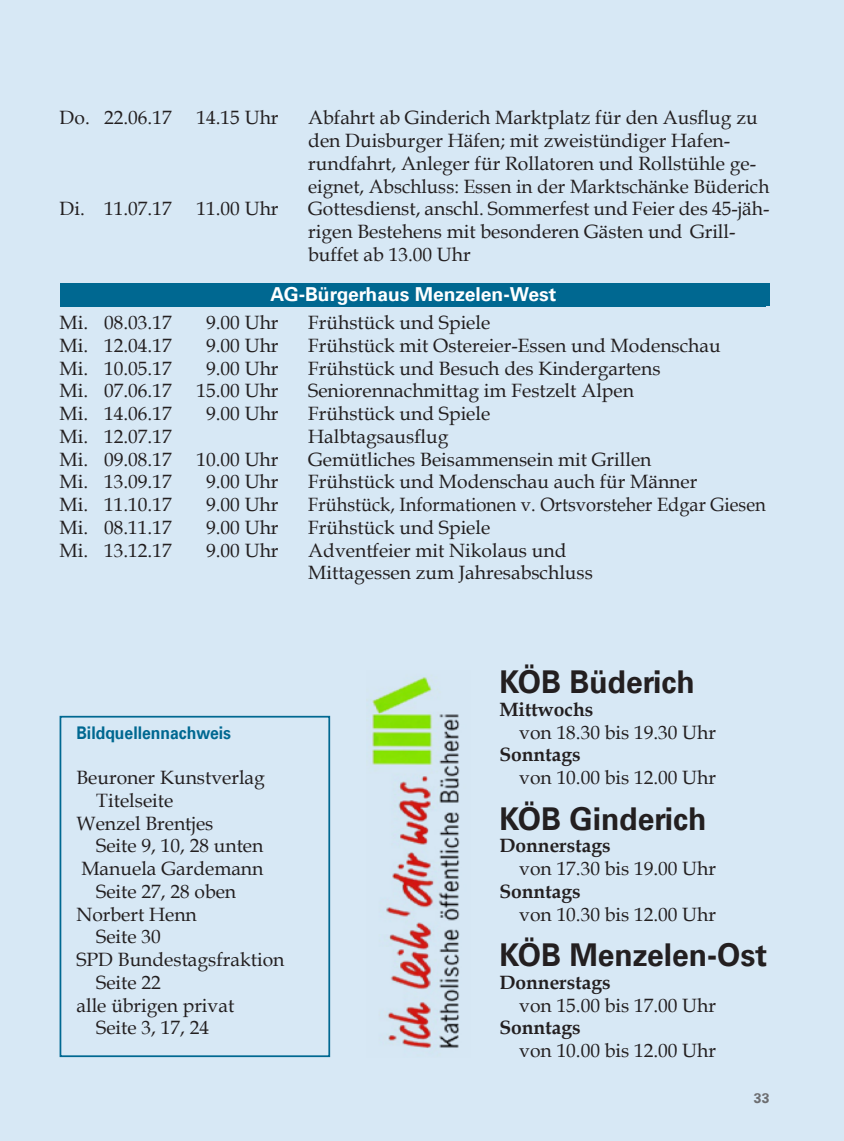
<style>
.page{position:relative;width:844px;height:1141px;background:#fff}
.page>*{position:absolute;margin:0;border:0;box-sizing:border-box;transform-origin:0 0}
.t1{font:700 31.5px "Univers Com 65";color:#231f20;scale:.95 1}
.t2{font:19.25px/22.8px "Book Antiqua";color:#231f20}
.t3{font:700 19.25px "Book Antiqua";color:#231f20}
.t4{font:19.25px "Book Antiqua";color:#231f20;scale:.95 1}
.t5{font:700 19.25px "Univers Com 65";color:#fff}
.t6{font:700 17.5px "Univers Com 65";color:#006891;scale:.9 1}
.t7{font:700 14px "Univers Com 65";color:#6c6d70}
</style>
<div class="page">
<div style="left:0;top:0;width:843px;height:1141px;background:#d7e8f5"></div>
<div style="left:60px;top:716px;width:270px;height:341px;border:2px solid #006891"></div>
<div style="left:60px;top:284px;width:709px;height:22px;background:#006891"></div>
<img style="left:366px;top:677px;width:94px;height:371px">
<p class="t2" style="left:60px;top:106px;width:113px">Do. 22.06.17</p>
<p class="t2" style="left:196px;top:106px;width:83px">14.15 Uhr</p>
<p class="t2" style="left:308px;top:106px;width:462px">Abfahrt ab Ginderich Marktplatz für den Ausflug zu den Duisburger Häfen; mit zweistündiger Hafen&shy;rundfahrt, Anleger für Rollatoren und Rollstühle ge&shy;eignet, Abschluss: Essen in der Marktschänke Büderich</p>
<p class="t2" style="left:60px;top:197px;width:113px">Di. 11.07.17</p>
<p class="t2" style="left:196px;top:197px;width:83px">11.00 Uhr</p>
<p class="t2" style="left:308px;top:197px;width:462px">Gottesdienst, anschl. Sommerfest und Feier des 45-jäh&shy;rigen Bestehens mit besonderen Gästen und Grill&shy;buffet ab 13.00 Uhr</p>
<p class="t5" style="left:270px;top:283px;width:287px">AG-Bürgerhaus Menzelen-West</p>
<p class="t2" style="left:60px;top:311px;width:113px">Mi. 08.03.17</p>
<p class="t2" style="left:206px;top:311px;width:74px">9.00 Uhr</p>
<p class="t2" style="left:308px;top:311px;width:183px">Frühstück und Spiele</p>
<p class="t2" style="left:60px;top:333px;width:113px">Mi. 12.04.17</p>
<p class="t2" style="left:206px;top:333px;width:74px">9.00 Uhr</p>
<p class="t2" style="left:308px;top:333px;width:414px">Frühstück mit Ostereier-Essen und Modenschau</p>
<p class="t2" style="left:60px;top:356px;width:113px">Mi. 10.05.17</p>
<p class="t2" style="left:206px;top:356px;width:74px">9.00 Uhr</p>
<p class="t2" style="left:308px;top:356px;width:354px">Frühstück und Besuch des Kindergartens</p>
<p class="t2" style="left:60px;top:379px;width:113px">Mi. 07.06.17</p>
<p class="t2" style="left:196px;top:379px;width:83px">15.00 Uhr</p>
<p class="t2" style="left:308px;top:379px;width:327px">Seniorennachmittag im Festzelt Alpen</p>
<p class="t2" style="left:60px;top:402px;width:113px">Mi. 14.06.17</p>
<p class="t2" style="left:206px;top:402px;width:74px">9.00 Uhr</p>
<p class="t2" style="left:308px;top:402px;width:183px">Frühstück und Spiele</p>
<p class="t2" style="left:60px;top:424px;width:113px">Mi. 12.07.17</p>
<p class="t2" style="left:308px;top:424px;width:142px">Halbtagsausflug</p>
<p class="t2" style="left:60px;top:447px;width:113px">Mi. 09.08.17</p>
<p class="t2" style="left:196px;top:447px;width:83px">10.00 Uhr</p>
<p class="t2" style="left:308px;top:447px;width:344px">Gemütliches Beisammensein mit Grillen</p>
<p class="t2" style="left:60px;top:470px;width:113px">Mi. 13.09.17</p>
<p class="t2" style="left:206px;top:470px;width:74px">9.00 Uhr</p>
<p class="t2" style="left:308px;top:470px;width:390px">Frühstück und Modenschau auch für Männer</p>
<p class="t2" style="left:60px;top:493px;width:113px">Mi. 11.10.17</p>
<p class="t2" style="left:206px;top:493px;width:74px">9.00 Uhr</p>
<p class="t4" style="left:308px;top:491px;width:483px">Frühstück, Informationen v. Ortsvorsteher Edgar Giesen</p>
<p class="t2" style="left:60px;top:515px;width:113px">Mi. 08.11.17</p>
<p class="t2" style="left:206px;top:515px;width:74px">9.00 Uhr</p>
<p class="t2" style="left:308px;top:515px;width:183px">Frühstück und Spiele</p>
<p class="t2" style="left:60px;top:538px;width:113px">Mi. 13.12.17</p>
<p class="t2" style="left:206px;top:538px;width:74px">9.00 Uhr</p>
<p class="t2" style="left:308px;top:538px;width:286px">Adventfeier mit Nikolaus und<br>Mittagessen zum Jahresabschluss</p>
<p class="t6" style="left:76px;top:722px;width:173px">Bildquellennachweis</p>
<p class="t2" style="left:76px;top:766px;width:190px">Beuroner Kunstverlag</p>
<p class="t2" style="left:96px;top:788px;width:78px">Titelseite</p>
<p class="t2" style="left:76px;top:811px;width:138px">Wenzel Brentjes</p>
<p class="t2" style="left:96px;top:834px;width:168px">Seite 9, 10, 28 unten</p>
<p class="t2" style="left:81px;top:857px;width:183px">Manuela Gardemann</p>
<p class="t2" style="left:96px;top:879px;width:141px">Seite 27, 28 oben</p>
<p class="t2" style="left:76px;top:902px;width:122px">Norbert Henn</p>
<p class="t2" style="left:96px;top:925px;width:66px">Seite 30</p>
<p class="t2" style="left:76px;top:948px;width:209px">SPD Bundestagsfraktion</p>
<p class="t2" style="left:96px;top:970px;width:66px">Seite 22</p>
<p class="t2" style="left:76px;top:993px;width:159px">alle übrigen privat</p>
<p class="t2" style="left:96px;top:1016px;width:114px">Seite 3, 17, 24</p>
<h1 class="t1" style="left:499px;top:663px;width:207px">KÖB Büderich</h1>
<p class="t3" style="left:499px;top:696px;width:96px">Mittwochs</p>
<p class="t2" style="left:519px;top:720px;width:198px">von 18.30 bis 19.30 Uhr</p>
<p class="t3" style="left:499px;top:742px;width:83px">Sonntags</p>
<p class="t2" style="left:519px;top:766px;width:198px">von 10.00 bis 12.00 Uhr</p>
<h1 class="t1" style="left:499px;top:800px;width:219px">KÖB Ginderich</h1>
<p class="t3" style="left:499px;top:833px;width:113px">Donnerstags</p>
<p class="t2" style="left:519px;top:857px;width:198px">von 17.30 bis 19.00 Uhr</p>
<p class="t3" style="left:499px;top:878px;width:83px">Sonntags</p>
<p class="t2" style="left:519px;top:902px;width:198px">von 10.30 bis 12.00 Uhr</p>
<h1 class="t1" style="left:499px;top:936px;width:283px">KÖB Menzelen-Ost</h1>
<p class="t3" style="left:499px;top:969px;width:113px">Donnerstags</p>
<p class="t2" style="left:519px;top:993px;width:198px">von 15.00 bis 17.00 Uhr</p>
<p class="t3" style="left:499px;top:1015px;width:83px">Sonntags</p>
<p class="t2" style="left:519px;top:1039px;width:198px">von 10.00 bis 12.00 Uhr</p>
<p class="t7" style="left:753px;top:1089px;width:17px">33</p>
</div>
